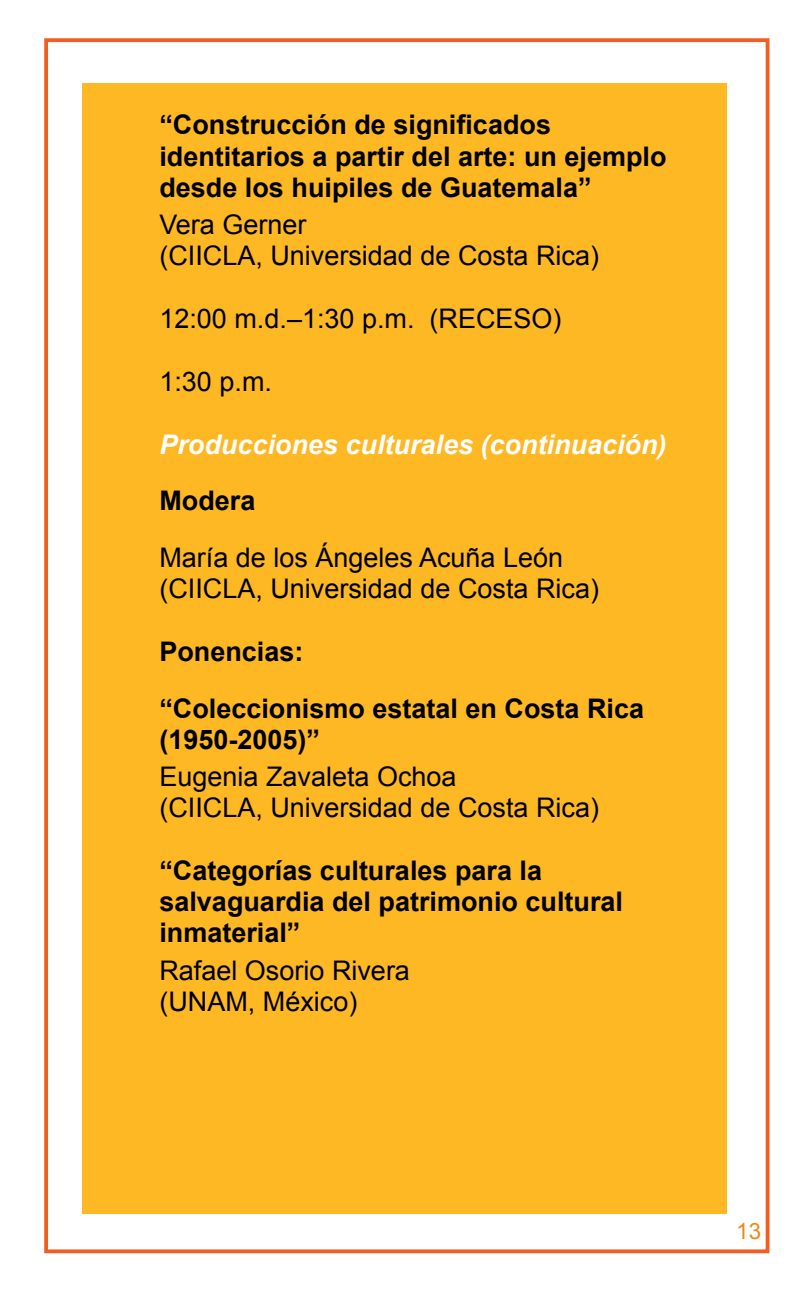
<style>
.page{position:relative;width:810px;height:1296px;background:#fff}
.page>*{position:absolute;margin:0;border:0;box-sizing:border-box;transform-origin:0 0}
.t1{font:700 27px/31.1px "Arial";color:#000}
.t2{font:27px/31.1px "Arial";color:#000}
.t3{font:italic 700 27px "Arial";color:#fff}
.t4{font:22.5px "Arial";color:#ec891d}
</style>
<div class="page">
<div style="left:44px;top:38px;width:725px;height:1215px;border:4px solid #f15d22"></div>
<div style="left:83px;top:83px;width:644px;height:1130px;background:#fdb824"></div>
<p class="t1" style="left:159px;top:110px;width:509px">“Construcción de significados identitarios a partir del arte: un ejemplo desde los huipiles de Guatemala”</p>
<p class="t2" style="left:159px;top:209px;width:441px">Vera Gerner<br>(CIICLA, Universidad de Costa Rica)</p>
<p class="t2" style="left:159px;top:303px;width:404px">12:00 m.d.–1:30 p.m. (RECESO)</p>
<p class="t2" style="left:159px;top:366px;width:114px">1:30 p.m.</p>
<p class="t3" style="left:159px;top:426px;width:509px">Producciones culturales (continuación)</p>
<p class="t1" style="left:159px;top:486px;width:98px">Modera</p>
<p class="t2" style="left:159px;top:542px;width:441px">María de los Ángeles Acuña León (CIICLA, Universidad de Costa Rica)</p>
<p class="t1" style="left:159px;top:624px;width:486px;line-height:56.5px">Ponencias:<br>“Coleccionismo estatal en Costa Rica</p>
<p class="t1" style="left:159px;top:724px;width:162px">(1950-2005)”</p>
<p class="t2" style="left:159px;top:761px;width:441px">Eugenia Zavaleta Ochoa<br>(CIICLA, Universidad de Costa Rica)</p>
<p class="t1" style="left:159px;top:856px;width:465px">“Categorías culturales para la salvaguardia del patrimonio cultural inmaterial”</p>
<p class="t2" style="left:159px;top:955px;width:252px">Rafael Osorio Rivera (UNAM, México)</p>
<p class="t4" style="left:736px;top:1217px;width:27px">13</p>
</div>
